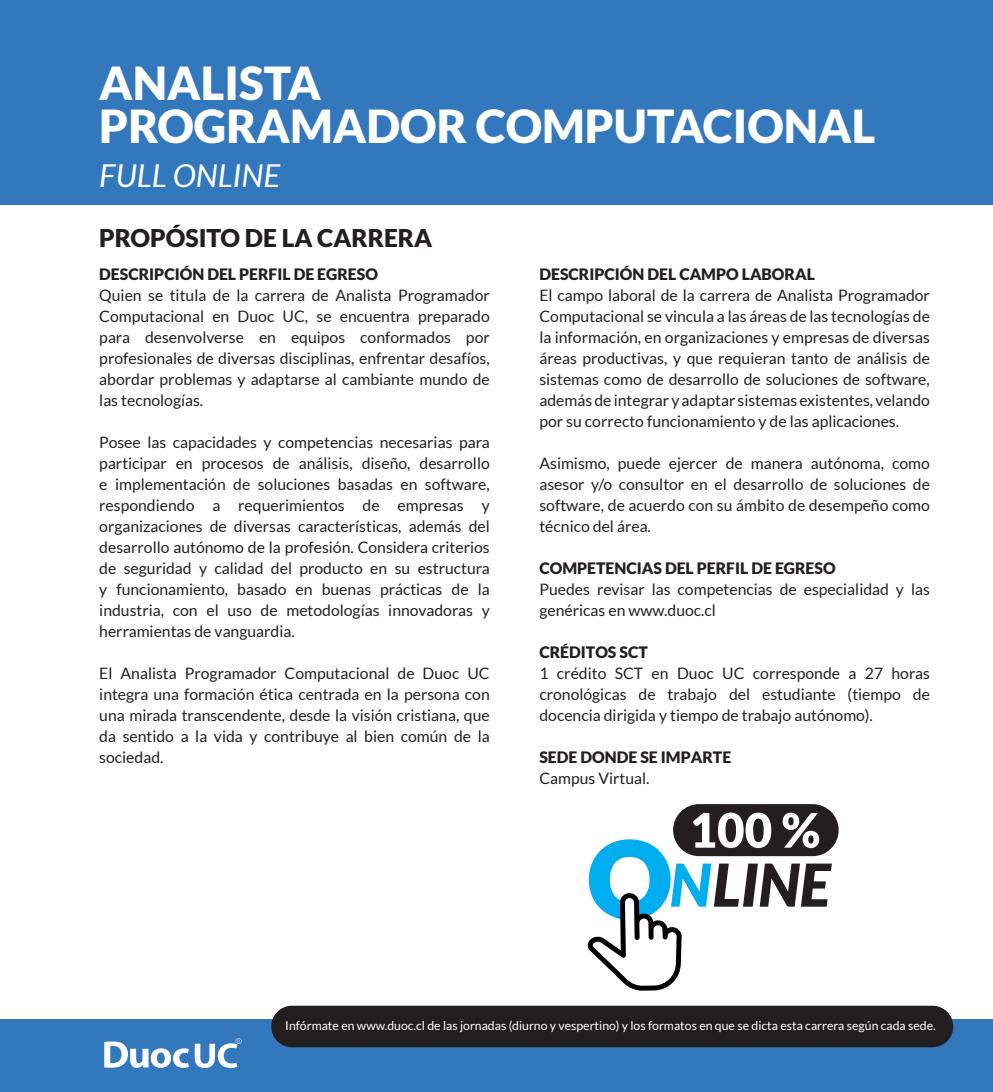
<style>
.page{position:relative;width:993px;height:1092px;background:#fff}
.page>*{position:absolute;margin:0;border:0;box-sizing:border-box;transform-origin:0 0}
.t1{font:900 45.5px "Lato";color:#fff}
.t2{font:italic 31.5px "Lato";color:#fff}
.t3{font:900 24.5px "Lato";color:#231f20}
.t4{font:15.75px/21px "Lato";color:#231f20;text-align:justify}
.t5{font:900 15.75px "Lato";color:#231f20}
.t6{font:12.25px "Lato";color:#fff}
</style>
<div class="page">
<div style="left:0;top:1019px;width:992px;height:72px;background:#3378bd"></div>
<div style="left:271px;top:1005px;width:681px;height:42px;background:#231f20;border-radius:21px"></div>
<div style="left:0;top:0;width:992px;height:204px;background:#3378bd"></div>
<svg style="left:104px;top:1041px;width:85px;height:26px"></svg>
<svg style="left:195px;top:1038px;width:46px;height:29px"></svg>
<div style="left:673px;top:804px;width:165px;height:52px;background:#231f20;border-radius:26px"></div>
<svg style="left:587px;top:812px;width:244px;height:178px"></svg>
<p class="t1" style="left:99px;top:56px;width:223px">ANALISTA</p>
<p class="t1" style="left:99px;top:100px;width:777px">PROGRAMADOR COMPUTACIONAL</p>
<p class="t2" style="left:99px;top:158px;width:182px">FULL ONLINE</p>
<h3 class="t3" style="left:99px;top:224px;width:334px">PROPÓSITO DE LA CARRERA</h3>
<p class="t5" style="left:99px;top:265px;width:280px">DESCRIPCIÓN DEL PERFIL DE EGRESO</p>
<p class="t4" style="left:99px;top:285px;width:392px">Quien se titula de la carrera de Analista Programador Computacional en Duoc UC, se encuentra preparado para desenvolverse en equipos conformados por profesionales de diversas disciplinas, enfrentar desafíos, abordar problemas y adaptarse al cambiante mundo de las tecnologías.</p>
<p class="t4" style="left:99px;top:432px;width:392px">Posee las capacidades y competencias necesarias para participar en procesos de análisis, diseño, desarrollo e implementación de soluciones basadas en software, respondiendo a requerimientos de empresas y organizaciones de diversas características, además del desarrollo autónomo de la profesión. Considera criterios de seguridad y calidad del producto en su estructura y funcionamiento, basado en buenas prácticas de la industria, con el uso de metodologías innovadoras y herramientas de vanguardia.</p>
<p class="t4" style="left:99px;top:663px;width:392px">El Analista Programador Computacional de Duoc UC integra una formación ética centrada en la persona con una mirada transcendente, desde la visión cristiana, que da sentido a la vida y contribuye al bien común de la sociedad.</p>
<p class="t5" style="left:539px;top:265px;width:277px">DESCRIPCIÓN DEL CAMPO LABORAL</p>
<p class="t4" style="left:539px;top:285px;width:392px">El campo laboral de la carrera de Analista Programador Computacional se vincula a las áreas de las tecnologías de la información, en organizaciones y empresas de diversas áreas productivas, y que requieran tanto de análisis de sistemas como de desarrollo de soluciones de software, además de integrar y adaptar sistemas existentes, velando por su correcto funcionamiento y de las aplicaciones.</p>
<p class="t4" style="left:539px;top:453px;width:392px">Asimismo, puede ejercer de manera autónoma, como asesor y/o consultor en el desarrollo de soluciones de software, de acuerdo con su ámbito de desempeño como técnico del área.</p>
<p class="t5" style="left:539px;top:559px;width:297px">COMPETENCIAS DEL PERFIL DE EGRESO</p>
<p class="t4" style="left:539px;top:579px;width:392px">Puedes revisar las competencias de especialidad y las genéricas en www.duoc.cl</p>
<p class="t5" style="left:539px;top:643px;width:110px">CRÉDITOS SCT</p>
<p class="t4" style="left:539px;top:663px;width:392px">1 crédito SCT en Duoc UC corresponde a 27 horas cronológicas de trabajo del estudiante (tiempo de docencia dirigida y tiempo de trabajo autónomo).</p>
<p class="t5" style="left:539px;top:748px;width:193px">SEDE DONDE SE IMPARTE</p>
<p class="t4" style="left:539px;top:768px;width:112px">Campus Virtual.</p>
<p class="t6" style="left:285px;top:1019px;width:652px">Infórmate en www.duoc.cl de las jornadas (diurno y vespertino) y los formatos en que se dicta esta carrera según cada sede.</p>
</div>
